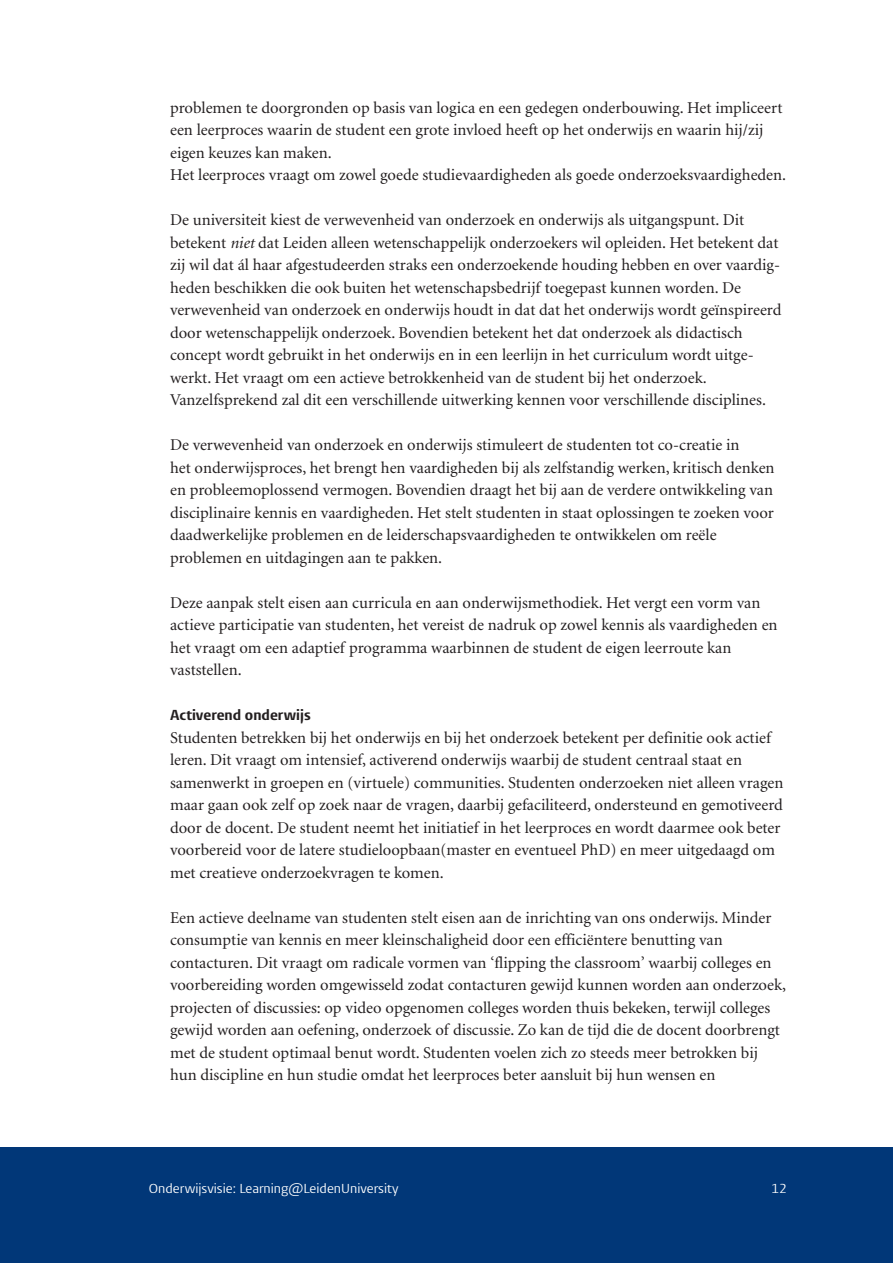
<style>
.page{position:relative;width:893px;height:1263px;background:#fff}
.page>*{position:absolute;margin:0;border:0;box-sizing:border-box;transform-origin:0 0}
.t1{font:16.5px/22.5px "Minion";color:#231f20}
.t2{font:300 15px "Vestula";color:#231f20}
.t3{font:13.5px "Vestula";color:#fff}
.s1{font-style:italic}
</style>
<div class="page">
<div style="left:0;top:1148px;width:893px;height:115px;background:#013778"></div>
<p class="t1" style="left:170px;top:97px;width:618px">problemen te doorgronden op basis van logica en een gedegen onderbouwing. Het impliceert een leerproces waarin de student een grote invloed heeft op het onderwijs en waarin hij/zij eigen keuzes kan maken.<br>Het leerproces vraagt om zowel goede studievaardigheden als goede onderzoeksvaardigheden.</p>
<p class="t1" style="left:170px;top:210px;width:613px">De universiteit kiest de verwevenheid van onderzoek en onderwijs als uitgangspunt. Dit betekent <span class="s1">niet</span> dat Leiden alleen wetenschappelijk onderzoekers wil opleiden. Het betekent dat zij wil dat ál haar afgestudeerden straks een onderzoekende houding hebben en over vaardig&shy;heden beschikken die ook buiten het wetenschapsbedrijf toegepast kunnen worden. De verwevenheid van onderzoek en onderwijs houdt in dat dat het onderwijs wordt geïnspireerd door wetenschappelijk onderzoek. Bovendien betekent het dat onderzoek als didactisch concept wordt gebruikt in het onderwijs en in een leerlijn in het curriculum wordt uitge&shy;werkt. Het vraagt om een actieve betrokkenheid van de student bij het onderzoek.<br>Vanzelfsprekend zal dit een verschillende uitwerking kennen voor verschillende disciplines.</p>
<p class="t1" style="left:170px;top:435px;width:606px">De verwevenheid van onderzoek en onderwijs stimuleert de studenten tot co-creatie in<br>het onderwijsproces, het brengt hen vaardigheden bij als zelfstandig werken, kritisch denken en probleemoplossend vermogen. Bovendien draagt het bij aan de verdere ontwikkeling van disciplinaire kennis en vaardigheden. Het stelt studenten in staat oplossingen te zoeken voor daadwerkelijke problemen en de leiderschapsvaardigheden te ontwikkelen om reële problemen en uitdagingen aan te pakken.</p>
<p class="t1" style="left:170px;top:592px;width:609px">Deze aanpak stelt eisen aan curricula en aan onderwijsmethodiek. Het vergt een vorm van actieve participatie van studenten, het vereist de nadruk op zowel kennis als vaardigheden en het vraagt om een adaptief programma waarbinnen de student de eigen leerroute kan vaststellen.</p>
<p class="t2" style="left:170px;top:708px;width:142px">Activerend onderwijs</p>
<p class="t1" style="left:170px;top:727px;width:615px">Studenten betrekken bij het onderwijs en bij het onderzoek betekent per definitie ook actief leren. Dit vraagt om intensief, activerend onderwijs waarbij de student centraal staat en samenwerkt in groepen en (virtuele) communities. Studenten onderzoeken niet alleen vragen maar gaan ook zelf op zoek naar de vragen, daarbij gefaciliteerd, ondersteund en gemotiveerd door de docent. De student neemt het initiatief in het leerproces en wordt daarmee ook beter voorbereid voor de latere studieloopbaan(master en eventueel PhD) en meer uitgedaagd om met creatieve onderzoekvragen te komen.</p>
<p class="t1" style="left:170px;top:907px;width:617px">Een actieve deelname van studenten stelt eisen aan de inrichting van ons onderwijs. Minder consumptie van kennis en meer kleinschaligheid door een efficiëntere benutting van contacturen. Dit vraagt om radicale vormen van ‘flipping the classroom’ waarbij colleges en voorbereiding worden omgewisseld zodat contacturen gewijd kunnen worden aan onderzoek, projecten of discussies: op video opgenomen colleges worden thuis bekeken, terwijl colleges gewijd worden aan oefening, onderzoek of discussie. Zo kan de tijd die de docent doorbrengt met de student optimaal benut wordt. Studenten voelen zich zo steeds meer betrokken bij hun discipline en hun studie omdat het leerproces beter aansluit bij hun wensen en</p>
<p class="t3" style="left:149px;top:1181px;width:251px">Onderwijsvisie: Learning@LeidenUniversity</p>
<p class="t3" style="left:771px;top:1181px;width:17px">12</p>
</div>
